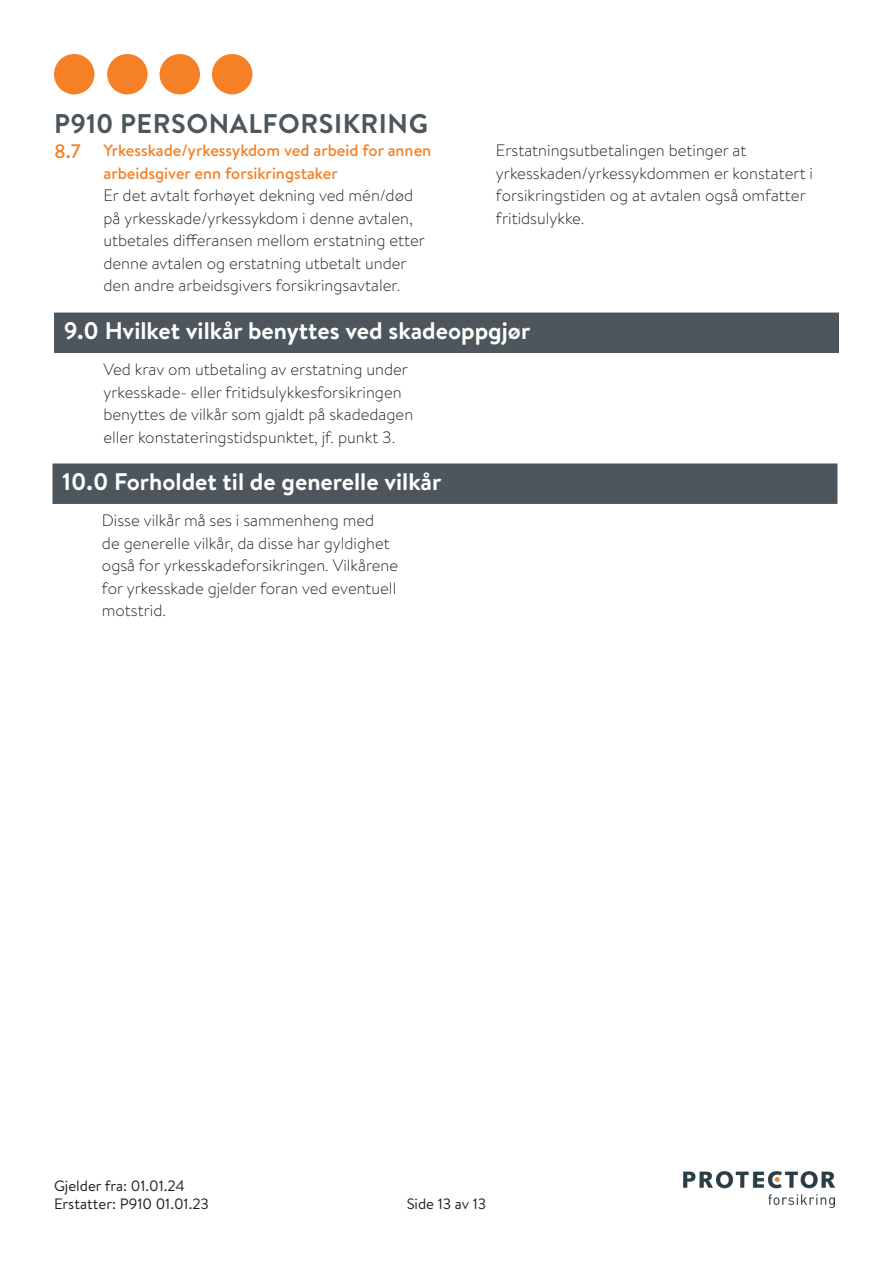
<style>
.page{position:relative;width:893px;height:1263px;background:#fff}
.page>*{position:absolute;margin:0;border:0;box-sizing:border-box;transform-origin:0 0}
.t1{font:700 27px "Brandon Text";letter-spacing:.02em;color:#4c565c}
.P_List_a_b_c{font:700 24px "Brandon Text";color:#fff}
.t2{font:500 19.5px "Brandon Text";color:#f58025}
.t3{font:300 16.5px/22.5px "Brandon Text";color:#231f20}
.t4{font:500 16.5px/22.5px "Brandon Text";color:#f58025}
.t5{font:15px/18px "Brandon Text";color:#231f20}
</style>
<div class="page">
<div style="left:54px;top:54px;width:40px;height:40px;background:#f58025;border-radius:50%"></div>
<div style="left:107px;top:54px;width:41px;height:40px;background:#f58025;border-radius:50%"></div>
<div style="left:160px;top:54px;width:40px;height:40px;background:#f58025;border-radius:50%"></div>
<div style="left:212px;top:54px;width:40px;height:40px;background:#f58025;border-radius:50%"></div>
<img style="left:683px;top:1171px;width:152px;height:37px">
<div style="left:54px;top:313px;width:785px;height:40px;background:#4c565c"></div>
<div style="left:52px;top:463px;width:785px;height:41px;background:#4c565c;border:2px solid #4c565c"></div>
<h1 class="t1" style="left:54px;top:105px;width:375px">P910 PERSONALFORSIKRING</h1>
<p class="t4" style="left:103px;top:139px;width:329px">Yrkesskade/yrkessykdom ved arbeid for annen arbeidsgiver enn forsikringstaker</p>
<p class="t3" style="left:103px;top:184px;width:323px">Er det avtalt forhøyet dekning ved mén/død på yrkesskade/yrkessykdom i denne avtalen, utbetales differansen mellom erstatning etter denne avtalen og erstatning utbetalt under den andre arbeidsgivers forsikringsavtaler.</p>
<h2 class="t2" style="left:54px;top:138px;width:28px">8.7</h2>
<p class="t3" style="left:496px;top:139px;width:319px">Erstatningsutbetalingen betinger at yrkesskaden/yrkessykdommen er konstatert i forsikringstiden og at avtalen også omfatter fritidsulykke.</p>
<p class="P_List_a_b_c" style="left:64px;top:314px;width:468px">9.0 Hvilket vilkår benyttes ved skadeoppgjør</p>
<p class="t3" style="left:103px;top:358px;width:311px">Ved krav om utbetaling av erstatning under yrkesskade- eller fritidsulykkesforsikringen benyttes de vilkår som gjaldt på skadedagen eller konstateringstidspunktet, jf. punkt 3.</p>
<p class="P_List_a_b_c" style="left:62px;top:465px;width:381px">10.0 Forholdet til de generelle vilkår</p>
<p class="t3" style="left:102px;top:508px;width:298px">Disse vilkår må ses i sammenheng med<br>de generelle vilkår, da disse har gyldighet også for yrkesskadeforsikringen. Vilkårene for yrkesskade gjelder foran ved eventuell motstrid.</p>
<p class="t5" style="left:54px;top:1176px;width:157px">Gjelder fra: 01.01.24<br>Erstatter: P910 01.01.23</p>
<p class="t5" style="left:407px;top:1194px;width:81px">Side 13 av 13</p>
</div>
